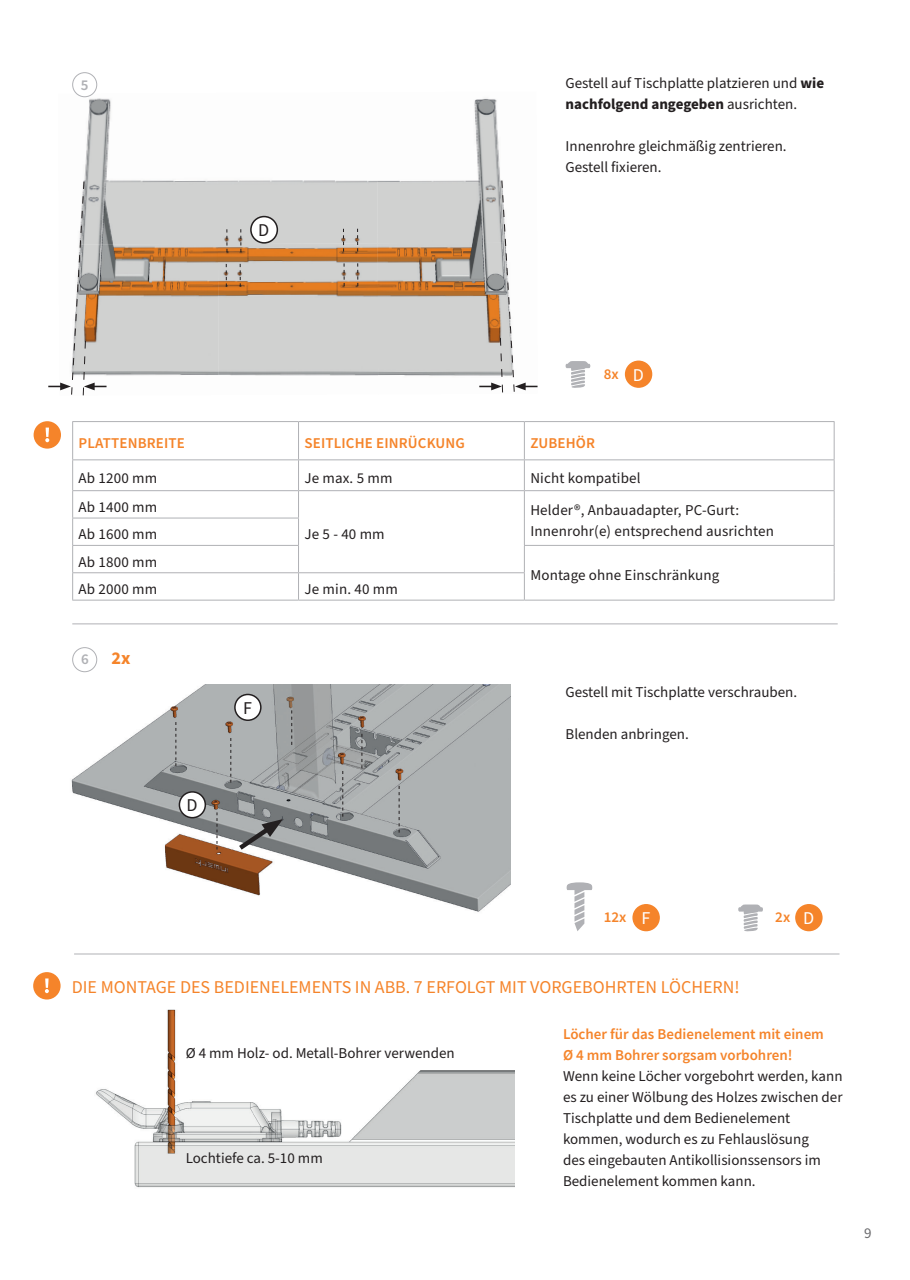
<style>
.page{position:relative;width:910px;height:1280px;background:#fff}
.page>*{position:absolute;margin:0;border:0;box-sizing:border-box;transform-origin:0 0}
.t1{font:18px "Source Sans Pro";color:#f5842a}
.t2{font:18px "Source Sans Pro";color:#231f20}
.t3{font:18px "Source Sans Pro";color:#fff}
.t4{font:700 18px "Source Sans Pro";color:#f5842a}
.t5{font:15px/21px "Source Sans Pro";color:#231f20}
.t6{font:600 15px/21px "Source Sans Pro";color:#f5842a}
.t7{font:600 15px "Source Sans Pro";letter-spacing:.01em;color:#f5842a}
.t8{font:600 15px "Source Sans Pro";color:#b0b1b5}
.t9{font:15px "Source Sans Pro";color:#6b6b6e}
.s1{font-weight:700}
</style>
<div class="page">
<img style="left:74px;top:92px;width:303px;height:151px">
<img style="left:377px;top:98px;width:161px;height:290px">
<img style="left:107px;top:243px;width:271px;height:145px">
<svg style="left:226px;top:264px;width:1px;height:23px"></svg>
<svg style="left:240px;top:264px;width:1px;height:23px"></svg>
<svg style="left:344px;top:263px;width:1px;height:23px"></svg>
<svg style="left:357px;top:263px;width:1px;height:23px"></svg>
<svg style="left:226px;top:229px;width:1px;height:23px"></svg>
<svg style="left:240px;top:229px;width:1px;height:23px"></svg>
<svg style="left:343px;top:229px;width:1px;height:23px"></svg>
<svg style="left:357px;top:229px;width:1px;height:22px"></svg>
<div style="left:73px;top:73px;width:24px;height:24px;background:#fff;border-radius:50%"></div>
<div style="left:72px;top:72px;width:25px;height:25px;border:1px solid #b0b1b5;border-radius:50%"></div>
<div style="left:72px;top:647px;width:25px;height:25px;border:1px solid #b0b1b5;border-radius:50%"></div>
<hr style="left:72px;top:623px;width:766px;height:1px;background:#b0b1b5">
<div style="left:34px;top:421px;width:27px;height:28px;background:#f5842a;border-radius:50%"></div>
<svg style="left:45px;top:428px;width:4px;height:14px"></svg>
<hr style="left:72px;top:421px;width:227px;height:1px;background:#b0b1b5">
<hr style="left:72px;top:422px;width:1px;height:37px;background:#b0b1b5">
<hr style="left:299px;top:421px;width:225px;height:1px;background:#b0b1b5">
<hr style="left:298px;top:422px;width:1px;height:37px;background:#b0b1b5">
<hr style="left:524px;top:421px;width:310px;height:1px;background:#b0b1b5">
<hr style="left:524px;top:422px;width:1px;height:37px;background:#b0b1b5">
<hr style="left:834px;top:422px;width:1px;height:37px;background:#b0b1b5">
<hr style="left:72px;top:459px;width:227px;height:1px;background:#b0b1b5">
<hr style="left:72px;top:460px;width:1px;height:30px;background:#b0b1b5">
<hr style="left:299px;top:459px;width:225px;height:1px;background:#b0b1b5">
<hr style="left:298px;top:460px;width:1px;height:30px;background:#b0b1b5">
<hr style="left:524px;top:459px;width:310px;height:1px;background:#b0b1b5">
<hr style="left:524px;top:460px;width:1px;height:30px;background:#b0b1b5">
<hr style="left:834px;top:460px;width:1px;height:30px;background:#b0b1b5">
<hr style="left:72px;top:490px;width:227px;height:1px;background:#b0b1b5">
<hr style="left:299px;top:490px;width:225px;height:1px;background:#b0b1b5">
<hr style="left:524px;top:490px;width:310px;height:1px;background:#b0b1b5">
<hr style="left:72px;top:518px;width:227px;height:1px;background:#b0b1b5">
<hr style="left:72px;top:545px;width:227px;height:1px;background:#b0b1b5">
<hr style="left:524px;top:545px;width:310px;height:1px;background:#b0b1b5">
<svg style="left:834px;top:491px;width:1px;height:109px"></svg>
<hr style="left:524px;top:600px;width:310px;height:1px;background:#b0b1b5">
<hr style="left:72px;top:572px;width:227px;height:1px;background:#b0b1b5">
<svg style="left:72px;top:491px;width:1px;height:109px"></svg>
<hr style="left:299px;top:572px;width:226px;height:1px;background:#b0b1b5">
<svg style="left:298px;top:491px;width:1px;height:109px"></svg>
<svg style="left:524px;top:491px;width:1px;height:109px"></svg>
<hr style="left:72px;top:600px;width:227px;height:1px;background:#b0b1b5">
<hr style="left:299px;top:600px;width:225px;height:1px;background:#b0b1b5">
<svg style="left:566px;top:361px;width:24px;height:27px"></svg>
<svg style="left:48px;top:181px;width:59px;height:215px"></svg>
<svg style="left:479px;top:180px;width:58px;height:213px"></svg>
<div style="left:251px;top:217px;width:26px;height:26px;background:#fff;border-radius:50%"></div>
<div style="left:250px;top:216px;width:28px;height:28px;border:2px solid #231f20;border-radius:50%"></div>
<img style="left:71px;top:685px;width:439px;height:227px">
<div style="left:235px;top:694px;width:26px;height:26px;background:#fff;border-radius:50%"></div>
<div style="left:234px;top:694px;width:28px;height:27px;border:2px solid #231f20;border-radius:50%"></div>
<svg style="left:399px;top:786px;width:1px;height:47px"></svg>
<svg style="left:342px;top:771px;width:1px;height:46px"></svg>
<svg style="left:230px;top:738px;width:1px;height:45px"></svg>
<svg style="left:175px;top:722px;width:1px;height:44px"></svg>
<svg style="left:291px;top:710px;width:1px;height:35px"></svg>
<svg style="left:361px;top:734px;width:1px;height:34px"></svg>
<svg style="left:234px;top:819px;width:49px;height:35px;background:#8d8e8e"></svg>
<div style="left:179px;top:792px;width:26px;height:26px;background:#fff;border-radius:50%"></div>
<div style="left:179px;top:791px;width:27px;height:27px;border:2px solid #231f20;border-radius:50%"></div>
<svg style="left:217px;top:812px;width:1px;height:37px"></svg>
<svg style="left:566px;top:882px;width:27px;height:49px"></svg>
<svg style="left:738px;top:904px;width:25px;height:28px"></svg>
<div style="left:633px;top:905px;width:26px;height:25px;background:#f5842a;border-radius:50%"></div>
<div style="left:632px;top:904px;width:28px;height:27px;border:2px solid #f5842a;border-radius:50%"></div>
<div style="left:626px;top:361px;width:25px;height:26px;background:#f5842a;border-radius:50%"></div>
<div style="left:625px;top:361px;width:27px;height:27px;border:2px solid #f5842a;border-radius:50%"></div>
<div style="left:796px;top:905px;width:26px;height:25px;background:#f5842a;border-radius:50%"></div>
<div style="left:795px;top:904px;width:28px;height:27px;border:2px solid #f5842a;border-radius:50%"></div>
<img style="left:96px;top:1009px;width:418px;height:179px">
<div style="left:33px;top:972px;width:28px;height:27px;background:#f5842a;border-radius:50%"></div>
<svg style="left:45px;top:978px;width:4px;height:15px"></svg>
<hr style="left:74px;top:954px;width:765px;height:1px;background:#b0b1b5">
<p class="t8" style="left:81px;top:75px;width:9px">5</p>
<p class="t2" style="left:258px;top:218px;width:13px">D</p>
<p class="t5" style="left:566px;top:73px;width:260px">Gestell auf Tischplatte platzieren und <span class="s1">wie nachfolgend angegeben</span> ausrichten.</p>
<p class="t5" style="left:566px;top:136px;width:223px">Innenrohre gleichmäßig zentrieren.<br>Gestell fixieren.</p>
<p class="t7" style="left:604px;top:364px;width:16px">8x</p>
<p class="t3" style="left:633px;top:362px;width:13px">D</p>
<p class="t7" style="left:79px;top:433px;width:108px">PLATTENBREITE</p>
<p class="t7" style="left:304px;top:433px;width:162px">SEITLICHE EINRÜCKUNG</p>
<p class="t7" style="left:530px;top:433px;width:66px">ZUBEHÖR</p>
<p class="t5" style="left:79px;top:468px;width:80px">Ab 1200 mm</p>
<p class="t5" style="left:304px;top:468px;width:89px">Je max. 5 mm</p>
<p class="t5" style="left:530px;top:468px;width:112px">Nicht kompatibel</p>
<p class="t5" style="left:79px;top:497px;width:80px">Ab 1400 mm</p>
<p class="t5" style="left:304px;top:524px;width:82px">Je 5 - 40 mm</p>
<p class="t5" style="left:530px;top:500px;width:210px">Helder®, Anbauadapter, PC-Gurt:</p>
<p class="t5" style="left:79px;top:524px;width:80px">Ab 1600 mm</p>
<p class="t5" style="left:530px;top:521px;width:245px">Innenrohr(e) entsprechend ausrichten</p>
<p class="t5" style="left:79px;top:552px;width:80px">Ab 1800 mm</p>
<p class="t5" style="left:530px;top:565px;width:190px">Montage ohne Einschränkung</p>
<p class="t5" style="left:79px;top:579px;width:80px">Ab 2000 mm</p>
<p class="t5" style="left:304px;top:579px;width:95px">Je min. 40 mm</p>
<p class="t8" style="left:81px;top:649px;width:9px">6</p>
<p class="t4" style="left:112px;top:645px;width:20px">2x</p>
<p class="t2" style="left:187px;top:793px;width:13px">D</p>
<p class="t2" style="left:243px;top:696px;width:10px">F</p>
<p class="t5" style="left:566px;top:682px;width:233px">Gestell mit Tischplatte verschrauben.</p>
<p class="t5" style="left:566px;top:724px;width:125px">Blenden anbringen.</p>
<p class="t3" style="left:641px;top:906px;width:10px">F</p>
<p class="t7" style="left:604px;top:907px;width:24px">12x</p>
<p class="t7" style="left:775px;top:907px;width:16px">2x</p>
<p class="t3" style="left:803px;top:906px;width:13px">D</p>
<p class="t1" style="left:72px;top:975px;width:669px">DIE MONTAGE DES BEDIENELEMENTS IN ABB. 7 ERFOLGT MIT VORGEBOHRTEN LÖCHERN!</p>
<p class="t5" style="left:186px;top:1043px;width:270px">Ø 4 mm Holz- od. Metall-Bohrer verwenden</p>
<p class="t5" style="left:186px;top:1148px;width:139px">Lochtiefe ca. 5-10 mm</p>
<p class="t6" style="left:563px;top:1023px;width:262px">Löcher für das Bedienelement mit einem<br>Ø 4 mm Bohrer sorgsam vorbohren!</p>
<p class="t5" style="left:563px;top:1066px;width:281px">Wenn keine Löcher vorgebohrt werden, kann es zu einer Wölbung des Holzes zwischen der Tischplatte und dem Bedienelement kommen, wodurch es zu Fehlauslösung<br>des eingebauten Antikollisionssensors im Bedienelement kommen kann.</p>
<p class="t9" style="left:864px;top:1223px;width:9px">9</p>
</div>
